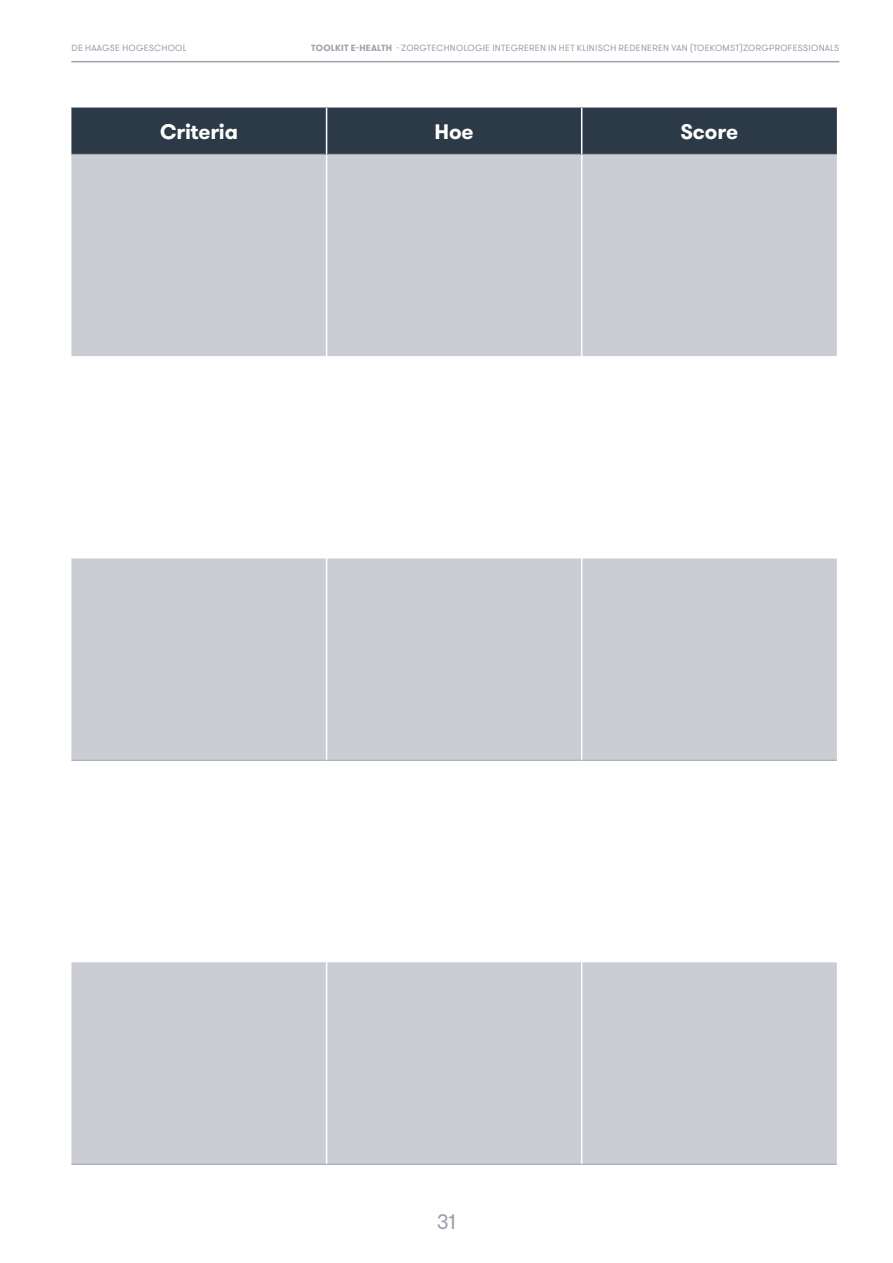
<style>
.page{position:relative;width:893px;height:1263px;background:#fff}
.page>*{position:absolute;margin:0;border:0;box-sizing:border-box;transform-origin:0 0}
.subhead_1{font:700 21px "GT Walsheim Pro";letter-spacing:-.005em;color:#fff}
.t1{font:21px "GT Walsheim Pro";color:#9da1ac}
.t2{font:9px "GT Walsheim Pro";letter-spacing:.03em;color:#9da1ac}
.s1{font-weight:700}
</style>
<div class="page">
<hr style="left:71px;top:61px;width:768px;height:1px;background:#9da1ac">
<div style="left:71px;top:108px;width:766px;height:46px;background:#2c3946"></div>
<div style="left:71px;top:155px;width:766px;height:201px;background:#cbcdd4"></div>
<div style="left:71px;top:558px;width:766px;height:202px;background:#cbcdd4"></div>
<div style="left:71px;top:962px;width:766px;height:202px;background:#cbcdd4"></div>
<hr style="left:326px;top:108px;width:1px;height:46px;background:#fff">
<hr style="left:581px;top:108px;width:1px;height:46px;background:#fff">
<hr style="left:326px;top:154px;width:1px;height:202px;background:#fff">
<hr style="left:581px;top:154px;width:1px;height:202px;background:#fff">
<hr style="left:326px;top:558px;width:1px;height:202px;background:#fff">
<hr style="left:581px;top:558px;width:1px;height:202px;background:#fff">
<hr style="left:326px;top:962px;width:1px;height:202px;background:#fff">
<hr style="left:581px;top:962px;width:1px;height:202px;background:#fff">
<hr style="left:71px;top:760px;width:256px;height:1px;background:#9da1ac">
<hr style="left:327px;top:760px;width:255px;height:1px;background:#9da1ac">
<hr style="left:582px;top:760px;width:255px;height:1px;background:#9da1ac">
<hr style="left:71px;top:107px;width:256px;height:1px;background:#9da1ac">
<hr style="left:327px;top:107px;width:255px;height:1px;background:#9da1ac">
<hr style="left:582px;top:107px;width:255px;height:1px;background:#9da1ac">
<hr style="left:71px;top:154px;width:256px;height:1px;background:#9da1ac">
<hr style="left:327px;top:154px;width:255px;height:1px;background:#9da1ac">
<hr style="left:582px;top:154px;width:255px;height:1px;background:#9da1ac">
<hr style="left:71px;top:1164px;width:256px;height:1px;background:#9da1ac">
<hr style="left:327px;top:1164px;width:255px;height:1px;background:#9da1ac">
<hr style="left:582px;top:1164px;width:255px;height:1px;background:#9da1ac">
<p class="t2" style="left:71px;top:43px;width:117px">DE HAAGSE HOGESCHOOL</p>
<p class="t2" style="left:311px;top:43px;width:530px"><span class="s1">TOOLKIT E-HEALTH</span> - ZORGTECHNOLOGIE INTEGREREN IN HET KLINISCH REDENEREN VAN (TOEKOMST)ZORGPROFESSIONALS</p>
<p class="subhead_1" style="left:160px;top:118px;width:79px">Criteria</p>
<p class="subhead_1" style="left:434px;top:118px;width:41px">Hoe</p>
<p class="subhead_1" style="left:680px;top:118px;width:59px">Score</p>
<h1 class="t1" style="left:437px;top:1208px;width:20px">31</h1>
</div>
